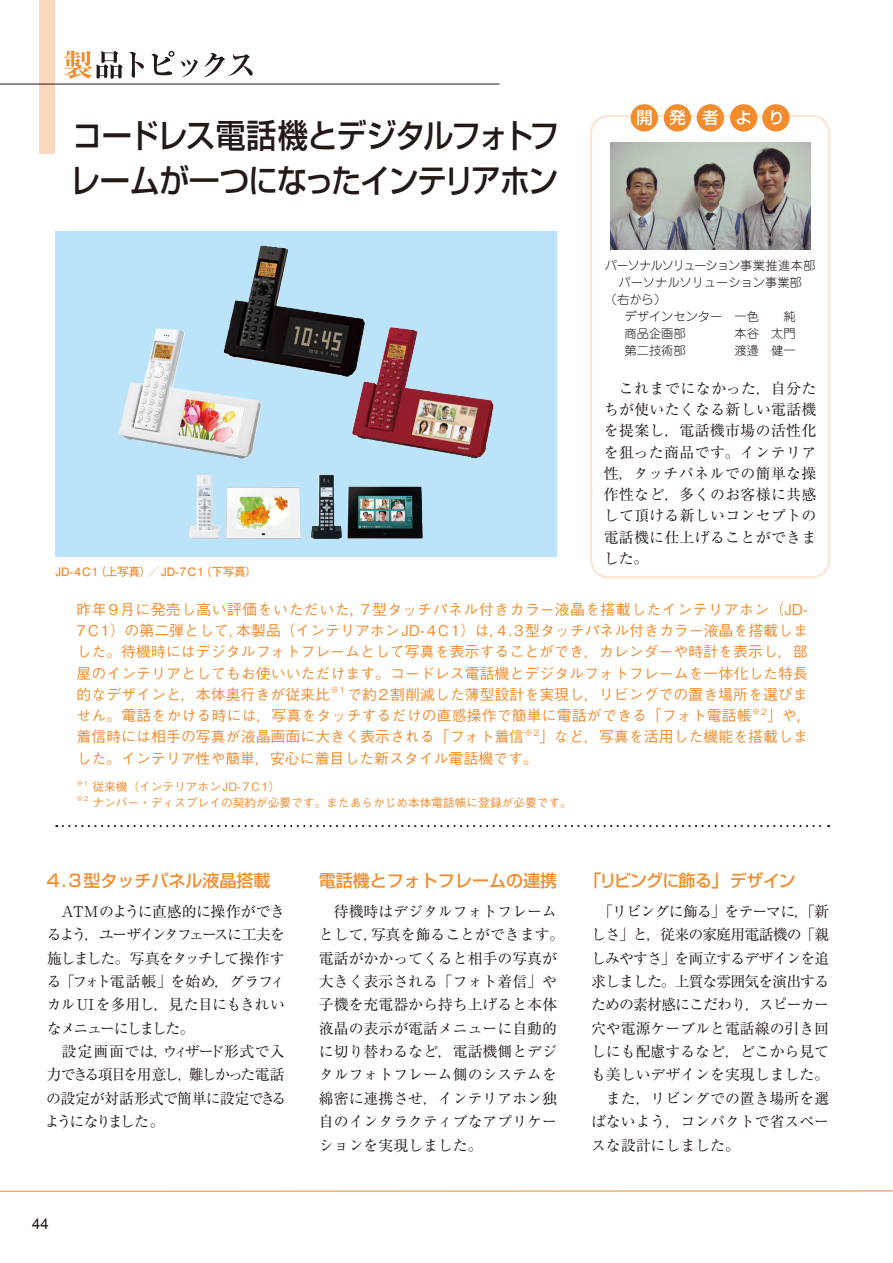
<style>
.page{position:relative;width:893px;height:1263px;background:#fff}
.page>*{position:absolute;margin:0;border:0;box-sizing:border-box;transform-origin:0 0}
.t1{font:500 33px/44.7px "Shin Go Pro";letter-spacing:-.05em;color:#231916;scale:.92 1}
.t2{font:500 16.95px "Shin Go Pro";color:#f18d2f}
.t3{font:500 16.95px "Shin Go Pro";letter-spacing:-.045em;color:#f18d2f}
.t4{font:14.85px/23.4px "Ryumin Pro";color:#231916;text-align:justify}
.t5{font:500 14.85px/21.3px "Gothic BBB Pro";letter-spacing:.005em;color:#f18d2f}
.t6{font:14.85px "Ryumin Pro";letter-spacing:-.06em;color:#231916}
.t7{font:14.85px "Ryumin Pro";letter-spacing:-.05em;color:#231916}
.t8{font:14.85px "Ryumin Pro";letter-spacing:-.055em;color:#231916}
.t9{font:14.85px "Arial";color:#231916}
.t10{font:300 12.15px "Jun 101 Pro";color:#231916}
.t11{font:300 12.15px "Jun 101 Pro";letter-spacing:-.06em;color:#231916}
.t12{font:500 11.7px/15.9px "Gothic BBB Pro";color:#f18d2f}
.t13{font:700 11.7px "Futo Go B101 Pro";letter-spacing:-.03em;color:#f18d2f}
</style>
<div class="page">
<svg style="left:0;top:1190px;width:893px;height:2px;background:#f7c18f"></svg>
<svg style="left:64px;top:51px;width:59px;height:28px"></svg>
<svg style="left:129px;top:52px;width:15px;height:26px"></svg>
<svg style="left:151px;top:51px;width:23px;height:24px"></svg>
<svg style="left:180px;top:60px;width:18px;height:17px"></svg>
<svg style="left:204px;top:53px;width:49px;height:24px"></svg>
<div style="left:40px;top:0;width:15px;height:153px;background:#fbd7bd"></div>
<hr style="left:0;top:84px;width:500px;height:1px;background:#231916">
<div style="left:55px;top:232px;width:502px;height:325px;background:#bbe3f9"></div>
<div style="left:590px;top:115px;width:240px;height:463px;border:2px solid #fce4d1;border-radius:18px"></div>
<div style="left:631px;top:104px;width:27px;height:28px;background:#f18d2f;border-radius:50%"></div>
<div style="left:664px;top:104px;width:27px;height:28px;background:#f18d2f;border-radius:50%"></div>
<div style="left:697px;top:104px;width:27px;height:28px;background:#f18d2f;border-radius:50%"></div>
<div style="left:730px;top:104px;width:27px;height:28px;background:#f18d2f;border-radius:50%"></div>
<div style="left:762px;top:104px;width:28px;height:28px;background:#f18d2f;border-radius:50%"></div>
<svg style="left:637px;top:110px;width:14px;height:15px"></svg>
<svg style="left:669px;top:110px;width:16px;height:15px"></svg>
<svg style="left:702px;top:110px;width:16px;height:15px"></svg>
<svg style="left:737px;top:110px;width:14px;height:15px"></svg>
<svg style="left:771px;top:110px;width:11px;height:15px"></svg>
<img style="left:224px;top:246px;width:270px;height:213px">
<svg style="left:63px;top:825px;width:766px;height:2px"></svg>
<img style="left:189px;top:474px;width:234px;height:65px">
<img style="left:610px;top:142px;width:200px;height:108px">
<h1 class="t1" style="left:70px;top:109px;width:533px">コードレス電話機とデジタルフォトフレームが一つになったインテリアホン</h1>
<p class="t13" style="left:55px;top:562px;width:203px">JD-4C1（上写真）／JD-7C1（下写真）</p>
<p class="t11" style="left:605px;top:256px;width:212px">パーソナルソリューション事業推進本部</p>
<p class="t10" style="left:618px;top:273px;width:185px">パーソナルソリューション事業部</p>
<p class="t10" style="left:605px;top:290px;width:63px">　（右から）</p>
<p class="t10" style="left:625px;top:307px;width:173px">デザインセンター　一色　　純</p>
<p class="t10" style="left:625px;top:324px;width:173px">商品企画部　　　　本谷　太門</p>
<p class="t10" style="left:625px;top:341px;width:173px">第二技術部　　　　渡邉　健一</p>
<p class="t4" style="left:604px;top:376px;width:214px;line-height:21.3px;text-indent:15px">これまでになかった，自分たちが使いたくなる新しい電話機を提案し，電話機市場の活性化を狙った商品です。インテリア性，タッチパネルでの簡単な操作性など，多くのお客様に共感して頂ける新しいコンセプトの電話機に仕上げることができました。</p>
<p class="t5" style="left:77px;top:597px;width:737px">昨年9月に発売し高い評価をいただいた，7型タッチパネル付きカラー液晶を搭載したインテリアホン（JD-7C1）の第二弾として，本製品（インテリアホンJD-4C1）は，4.3型タッチパネル付きカラー液晶を搭載しました。待機時にはデジタルフォトフレームとして写真を表示することができ，カレンダーや時計を表示し，部屋のインテリアとしてもお使いいただけます。コードレス電話機とデジタルフォトフレームを一体化した特長的なデザインと，本体奥行きが従来比<sup>※1</sup> で約2割削減した薄型設計を実現し，リビングでの置き場所を選びません。電話をかける時には，写真をタッチするだけの直感操作で簡単に電話ができる｢フォト電話帳<sup>※2</sup>｣や，着信時には相手の写真が液晶画面に大きく表示される｢フォト着信<sup>※2</sup>｣など，写真を活用した機能を搭載しました。インテリア性や簡単，安心に着目した新スタイル電話機です。</p>
<p class="t12" style="left:77px;top:777px;width:497px"><sup>※1</sup> 従来機（インテリアホンJD-7C1）<br><sup>※2</sup> ナンバー・ディスプレイの契約が必要です。またあらかじめ本体電話帳に登録が必要です。</p>
<p class="t2" style="left:47px;top:866px;width:225px">4.3型タッチパネル液晶搭載</p>
<p class="t4" style="left:47px;top:898px;width:240px;text-indent:15px">ATMのように直感的に操作ができるよう，ユーザインタフェースに工夫を施しました。写真をタッチして操作する｢フォト電話帳｣を始め，グラフィカルUIを多用し，見た目にもきれいなメニューにしました。</p>
<p class="t4" style="left:45px;top:1039px;width:243px;text-indent:17px">設定画面では，ウィザード形式で入力できる項目を用意し，難しかった電話の設定が対話形式で簡単に設定できるようになりました。</p>
<p class="t9" style="left:32px;top:1214px;width:18px">44</p>
<p class="t2" style="left:319px;top:866px;width:240px">電話機とフォトフレームの連携</p>
<p class="t4" style="left:319px;top:898px;width:247px;text-align:left;text-indent:15px">待機時はデジタルフォトフレームとして，写真を飾ることができます。電話がかかってくると相手の写真が大きく表示される「フォト着信」や子機を充電器から持ち上げると本体液晶の表示が電話メニューに自動的に切り替わるなど，電話機側とデジタルフォトフレーム側のシステムを綿密に連携させ，インテリアホン独自のインタラクティブなアプリケーションを実現しました。</p>
<p class="t3" style="left:584px;top:866px;width:213px">「リビングに飾る」デザイン</p>
<p class="t7" style="left:598px;top:899px;width:232px">「リビングに飾る」をテーマに，「新</p>
<p class="t8" style="left:591px;top:923px;width:240px">しさ」と，従来の家庭用電話機の「親</p>
<p class="t6" style="left:591px;top:946px;width:240px">しみやすさ」を両立するデザインを追</p>
<p class="t6" style="left:591px;top:970px;width:240px">求しました。上質な雰囲気を演出する</p>
<p class="t6" style="left:591px;top:993px;width:240px">ための素材感にこだわり，スピーカー</p>
<p class="t4" style="left:591px;top:1015px;width:240px">穴や電源ケーブルと電話線の引き回</p>
<p class="t4" style="left:591px;top:1039px;width:240px">しにも配慮するなど，どこから見て</p>
<p class="t4" style="left:591px;top:1062px;width:240px">も美しいデザインを実現しました。</p>
<p class="t4" style="left:606px;top:1085px;width:225px">また，リビングでの置き場所を選</p>
<p class="t4" style="left:591px;top:1109px;width:240px">ばないよう，コンパクトで省スペー</p>
<p class="t4" style="left:591px;top:1132px;width:150px">スな設計にしました。</p>
</div>
